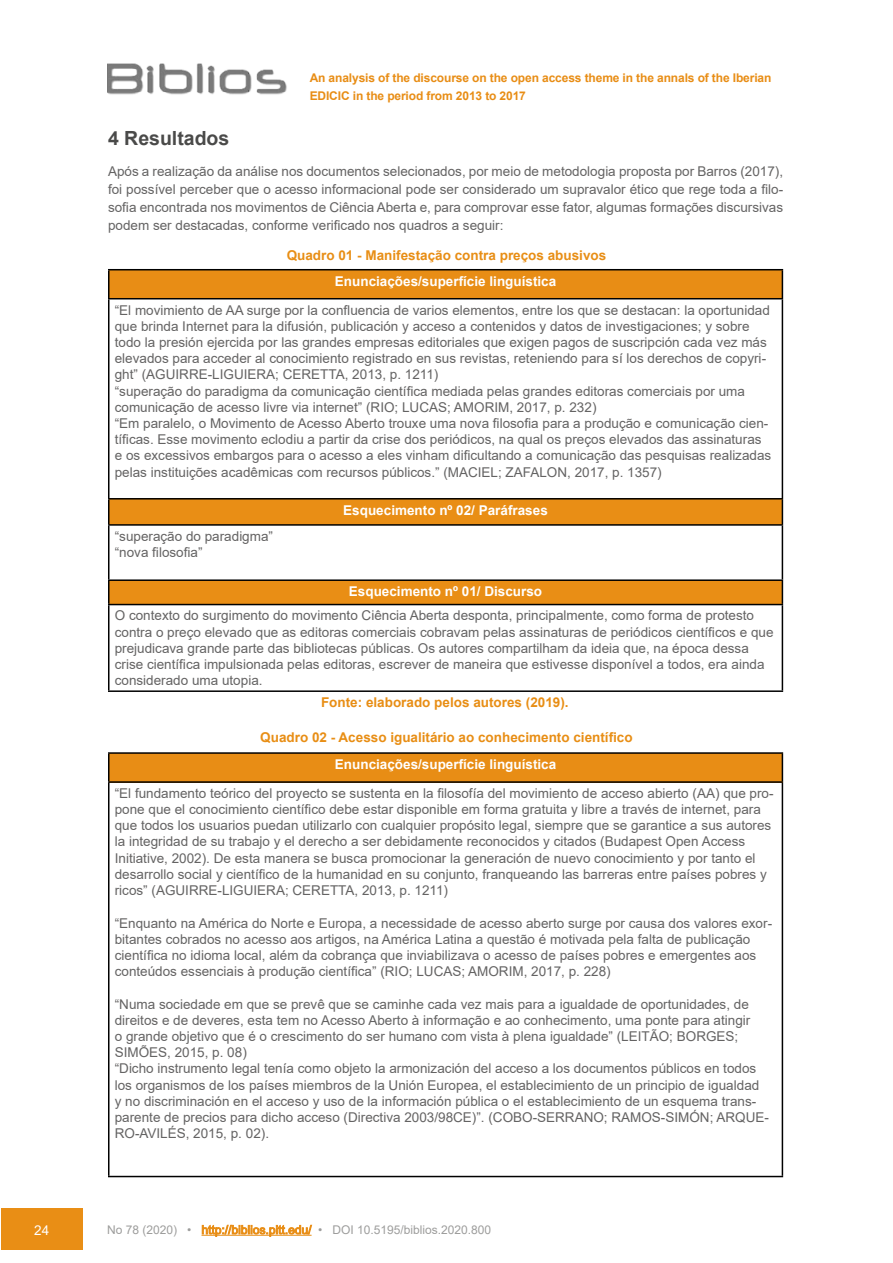
<style>
.page{position:relative;width:893px;height:1263px;background:#fff}
.page>*{position:absolute;margin:0;border:0;box-sizing:border-box;transform-origin:0 0}
.t1{font:700 19.5px "Arial";color:#4a4a49}
.t2{font:13.5px/16.2px "Arial";color:#646363}
.t3{font:700 13.5px "Arial";color:#e88e15}
.t4{font:700 13.5px "Arial";color:#fff}
.t5{font:13.5px "Arial";color:#fff}
.t6{font:700 12px/17.5px "Arial";letter-spacing:-.01em;color:#e88d15}
.t7{font:12px "Arial";color:#9d9d9c}
.s1{color:#e88d15}
</style>
<div class="page">
<div style="left:1px;top:1209px;width:81px;height:41px;background:#e98e15"></div>
<hr style="left:201px;top:1235px;width:111px;height:1px;background:#e88e15">
<div style="left:109px;top:270px;width:673px;height:29px;background:#e88d15"></div>
<div style="left:109px;top:499px;width:673px;height:26px;background:#e98e15"></div>
<div style="left:109px;top:580px;width:673px;height:24px;background:#e98e15"></div>
<hr style="left:108px;top:269px;width:675px;height:1px;background:#000">
<hr style="left:108px;top:270px;width:2px;height:28px;background:#000">
<svg style="left:782px;top:270px;width:1px;height:28px"></svg>
<hr style="left:108px;top:298px;width:675px;height:1px;background:#000">
<hr style="left:108px;top:299px;width:2px;height:199px;background:#000">
<hr style="left:782px;top:299px;width:1px;height:199px;background:#000">
<hr style="left:108px;top:498px;width:675px;height:1px;background:#000">
<hr style="left:108px;top:499px;width:2px;height:25px;background:#000">
<svg style="left:782px;top:499px;width:1px;height:25px"></svg>
<hr style="left:108px;top:524px;width:675px;height:2px;background:#000">
<hr style="left:108px;top:526px;width:2px;height:53px;background:#000">
<hr style="left:782px;top:526px;width:1px;height:53px;background:#000">
<hr style="left:108px;top:579px;width:675px;height:2px;background:#000">
<hr style="left:108px;top:581px;width:2px;height:23px;background:#000">
<svg style="left:782px;top:581px;width:1px;height:23px"></svg>
<hr style="left:108px;top:604px;width:675px;height:1px;background:#000">
<hr style="left:108px;top:605px;width:2px;height:85px;background:#000">
<hr style="left:782px;top:605px;width:1px;height:85px;background:#000">
<hr style="left:108px;top:690px;width:675px;height:2px;background:#000">
<div style="left:109px;top:753px;width:673px;height:29px;background:#e88d15"></div>
<hr style="left:108px;top:752px;width:675px;height:2px;background:#000">
<hr style="left:108px;top:754px;width:2px;height:27px;background:#000">
<svg style="left:782px;top:754px;width:1px;height:27px"></svg>
<hr style="left:108px;top:781px;width:675px;height:2px;background:#000">
<hr style="left:108px;top:783px;width:2px;height:393px;background:#000">
<hr style="left:782px;top:783px;width:1px;height:393px;background:#000">
<hr style="left:108px;top:1176px;width:675px;height:1px;background:#000">
<img style="left:107px;top:63px;width:180px;height:32px">
<p class="t6" style="left:310px;top:69px;width:463px">An analysis of the discourse on the open access theme in the annals of the Iberian<br>EDICIC in the period from 2013 to 2017</p>
<h1 class="t1" style="left:108px;top:125px;width:123px">4 Resultados</h1>
<p class="t2" style="left:108px;top:162px;width:677px;line-height:18px;text-align:justify">Após a realização da análise nos documentos selecionados, por meio de metodologia proposta por Barros (2017), foi possível perceber que o acesso informacional pode ser considerado um supravalor ético que rege toda a filo&shy;sofia encontrada nos movimentos de Ciência Aberta e, para comprovar esse fator, algumas formações discursivas podem ser destacadas, conforme verificado nos quadros a seguir:</p>
<p class="t3" style="left:287px;top:245px;width:321px">Quadro 01 - Manifestação contra preços abusivos</p>
<p class="t4" style="left:335px;top:271px;width:223px">Enunciações/superfície linguística</p>
<p class="t2" style="left:115px;top:302px;width:658px">“El movimiento de AA surge por la confluencia de varios elementos, entre los que se destacan: la oportunidad que brinda Internet para la difusión, publicación y acceso a contenidos y datos de investigaciones; y sobre todo la presión ejercida por las grandes empresas editoriales que exigen pagos de suscripción cada vez más elevados para acceder al conocimiento registrado en sus revistas, reteniendo para sí los derechos de copyri&shy;ght” (AGUIRRE-LIGUIERA; CERETTA, 2013, p. 1211)<br>“superação do paradigma da comunicação científica mediada pelas grandes editoras comerciais por uma comunicação de acesso livre via internet” (RIO; LUCAS; AMORIM, 2017, p. 232)<br>“Em paralelo, o Movimento de Acesso Aberto trouxe uma nova filosofia para a produção e comunicação cien&shy;tíficas. Esse movimento eclodiu a partir da crise dos periódicos, na qual os preços elevados das assinaturas e os excessivos embargos para o acesso a eles vinham dificultando a comunicação das pesquisas realizadas pelas instituições acadêmicas com recursos públicos.” (MACIEL; ZAFALON, 2017, p. 1357)</p>
<p class="t4" style="left:343px;top:500px;width:206px">Esquecimento nº 02/ Paráfrases</p>
<p class="t2" style="left:115px;top:528px;width:160px">“superação do paradigma” “nova filosofia”</p>
<p class="t4" style="left:349px;top:582px;width:195px">Esquecimento nº 01/ Discurso</p>
<p class="t2" style="left:115px;top:607px;width:660px">O contexto do surgimento do movimento Ciência Aberta desponta, principalmente, como forma de protesto contra o preço elevado que as editoras comerciais cobravam pelas assinaturas de periódicos científicos e que prejudicava grande parte das bibliotecas públicas. Os autores compartilham da ideia que, na época dessa crise científica impulsionada pelas editoras, escrever de maneira que estivesse disponível a todos, era ainda considerado uma utopia.</p>
<p class="t3" style="left:321px;top:693px;width:249px">Fonte: elaborado pelos autores (2019).</p>
<p class="t3" style="left:260px;top:728px;width:374px">Quadro 02 - Acesso igualitário ao conhecimento científico</p>
<p class="t4" style="left:335px;top:755px;width:223px">Enunciações/superfície linguística</p>
<p class="t2" style="left:115px;top:785px;width:660px">“El fundamento teórico del proyecto se sustenta en la filosofía del movimiento de acceso abierto (AA) que pro&shy;pone que el conocimiento científico debe estar disponible em forma gratuita y libre a través de internet, para que todos los usuarios puedan utilizarlo con cualquier propósito legal, siempre que se garantice a sus autores la integridad de su trabajo y el derecho a ser debidamente reconocidos y citados (Budapest Open Access Initiative, 2002). De esta manera se busca promocionar la generación de nuevo conocimiento y por tanto el desarrollo social y científico de la humanidad en su conjunto, franqueando las barreras entre países pobres y ricos” (AGUIRRE-LIGUIERA; CERETTA, 2013, p. 1211)</p>
<p class="t2" style="left:115px;top:914px;width:659px">“Enquanto na América do Norte e Europa, a necessidade de acesso aberto surge por causa dos valores exor&shy;bitantes cobrados no acesso aos artigos, na América Latina a questão é motivada pela falta de publicação científica no idioma local, além da cobrança que inviabilizava o acesso de países pobres e emergentes aos conteúdos essenciais à produção científica” (RIO; LUCAS; AMORIM, 2017, p. 228)</p>
<p class="t2" style="left:115px;top:995px;width:656px">“Numa sociedade em que se prevê que se caminhe cada vez mais para a igualdade de oportunidades, de direitos e de deveres, esta tem no Acesso Aberto à informação e ao conhecimento, uma ponte para atingir<br>o grande objetivo que é o crescimento do ser humano com vista à plena igualdade” (LEITÃO; BORGES; SIMÕES, 2015, p. 08)<br>“Dicho instrumento legal tenía como objeto la armonización del acceso a los documentos públicos en todos los organismos de los países miembros de la Unión Europea, el establecimiento de un principio de igualdad y no discriminación en el acceso y uso de la información pública o el establecimiento de un esquema trans&shy;parente de precios para dicho acceso (Directiva 2003/98CE)”. (COBO-SERRANO; RAMOS-SIMÓN; ARQUE-RO-AVILÉS, 2015, p. 02).</p>
<p class="t5" style="left:34px;top:1221px;width:17px">24</p>
<p class="t7" style="left:107px;top:1221px;width:385px">No 78 (2020) • <span class="s1">http://biblios.pitt.edu/</span> • DOI 10.5195/biblios.2020.800</p>
</div>
